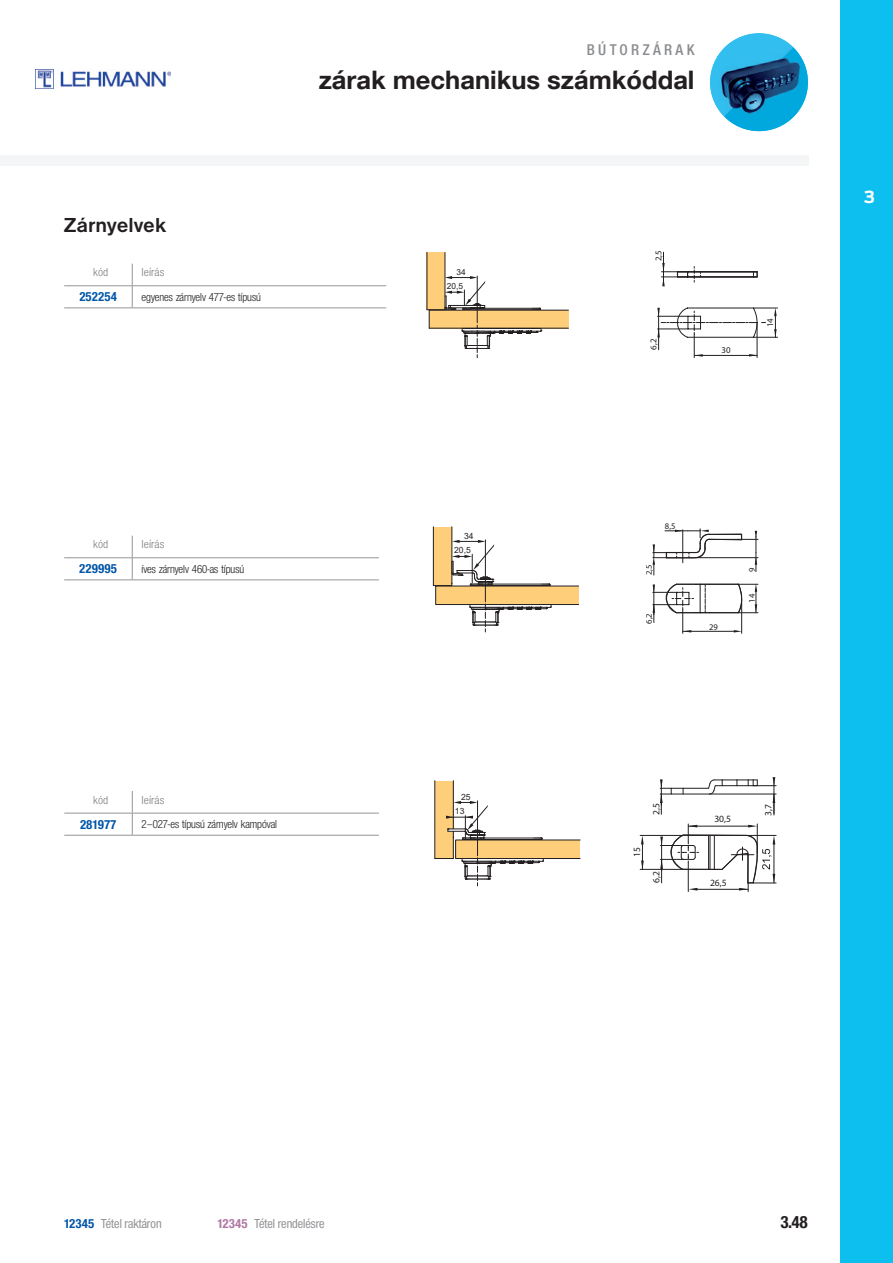
<style>
.page{position:relative;width:893px;height:1263px;background:#fff}
.page>*{position:absolute;margin:0;border:0;box-sizing:border-box;transform-origin:0 0}
.t1{font:700 25.5px "Helvetica Neue LT Com";color:#231f20}
.t2{font:700 21px "Nimbus Sans DOT";color:#231f20}
.t3{font:18px "Nimbus Sans Novus DOT Bol Con";color:#231f20}
.t4{font:700 16.5px "Antenna CE";color:#fff}
.t5{font:500 condensed 15px "Helvetica Neue LT Com";letter-spacing:.225em;color:#8a8c8f}
.t6{font:13.5px "Nimbus Sans Novus DOT Med Con";color:#919396}
.t7{font:13.5px "Nimbus Sans Novus DOT Bol Con";color:#0156a8}
.t8{font:13.5px "Nimbus Sans Novus DOT Bol Con";color:#b077a4}
.t9{font:12px "Nimbus Sans Novus DOT Reg Con";color:#231f20}
.t10{font:12px "Nimbus Sans DOT Ligh Cond";color:#6c6d70;scale:1.05 1}
.t11{font:12px "Nimbus Sans DOT Ligh Cond";color:#6c6d70}
.t12{font:9.6px "Myriad Pro";color:#231f20}
.t13{font:8.85px "Myriad Pro";color:#231f20}
.t14{font:8.55px "Myriad Pro";color:#231f20}
.t15{font:8.55px/14.5px "Arial";color:#231f20}
.t16{font:8.4px/14.1px "Arial";color:#231f20}
</style>
<div class="page">
<div style="left:840px;top:0;width:53px;height:1263px;background:#0dbfef"></div>
<div style="left:0;top:155px;width:809px;height:11px;background:#f4f5f6"></div>
<hr style="left:640px;top:835px;width:43px;height:1px;background:#231f20">
<hr style="left:640px;top:869px;width:43px;height:1px;background:#231f20">
<hr style="left:774px;top:782px;width:1px;height:33px;background:#231f20">
<svg style="left:641px;top:835px;width:3px;height:34px"></svg>
<svg style="left:660px;top:824px;width:116px;height:67px"></svg>
<svg style="left:660px;top:777px;width:116px;height:37px"></svg>
<svg style="left:657px;top:252px;width:120px;height:106px"></svg>
<svg style="left:653px;top:529px;width:105px;height:104px"></svg>
<div style="left:427px;top:252px;width:18px;height:58px;background:#fece7a"></div>
<hr style="left:445px;top:252px;width:1px;height:58px;background:#231f20">
<hr style="left:427px;top:252px;width:1px;height:58px;background:#231f20">
<div style="left:429px;top:310px;width:139px;height:18px;background:#fece7a"></div>
<hr style="left:429px;top:310px;width:139px;height:1px;background:#231f20">
<hr style="left:429px;top:328px;width:139px;height:1px;background:#231f20">
<hr style="left:486px;top:280px;width:60px;height:1px;background:#231f20">
<svg style="left:427px;top:276px;width:115px;height:82px"></svg>
<div style="left:433px;top:527px;width:19px;height:58px;background:#fece7a"></div>
<div style="left:436px;top:586px;width:143px;height:18px;background:#fece7a"></div>
<div style="left:433px;top:526px;width:19px;height:60px;border:1px solid #231f20"></div>
<div style="left:435px;top:586px;width:144px;height:19px;border:1px solid #231f20"></div>
<hr style="left:495px;top:544px;width:61px;height:1px;background:#231f20">
<svg style="left:452px;top:540px;width:100px;height:92px"></svg>
<div style="left:435px;top:781px;width:18px;height:77px;background:#fece7a"></div>
<hr style="left:453px;top:781px;width:1px;height:48px;background:#231f20">
<hr style="left:435px;top:781px;width:1px;height:77px;background:#231f20">
<div style="left:456px;top:840px;width:124px;height:18px;background:#fece7a"></div>
<div style="left:455px;top:840px;width:125px;height:19px;border:1px solid #231f20"></div>
<hr style="left:489px;top:804px;width:67px;height:1px;background:#231f20">
<svg style="left:435px;top:801px;width:109px;height:85px"></svg>
<hr style="left:462px;top:839px;width:80px;height:1px;background:#231f20">
<img style="left:36px;top:69px;width:135px;height:19px">
<svg style="left:132px;top:791px;width:1px;height:44px"></svg>
<hr style="left:64px;top:813px;width:68px;height:1px;background:#939598">
<hr style="left:132px;top:813px;width:247px;height:1px;background:#939598">
<hr style="left:64px;top:835px;width:68px;height:1px;background:#939598">
<hr style="left:132px;top:835px;width:247px;height:1px;background:#939598">
<svg style="left:132px;top:536px;width:1px;height:44px"></svg>
<hr style="left:64px;top:557px;width:68px;height:1px;background:#939598">
<hr style="left:132px;top:557px;width:247px;height:1px;background:#939598">
<hr style="left:64px;top:580px;width:68px;height:1px;background:#939598">
<hr style="left:132px;top:580px;width:247px;height:1px;background:#939598">
<svg style="left:132px;top:264px;width:1px;height:44px"></svg>
<hr style="left:64px;top:285px;width:68px;height:1px;background:#939598">
<hr style="left:132px;top:285px;width:254px;height:1px;background:#939598">
<hr style="left:64px;top:308px;width:68px;height:1px;background:#939598">
<hr style="left:132px;top:308px;width:254px;height:1px;background:#939598">
<img style="left:710px;top:33px;width:98px;height:98px;border-radius:49px">
<h2 class="t2" style="left:64px;top:213px;width:104px">Zárnyelvek</h2>
<p class="t11" style="left:93px;top:266px;width:16px">kód</p>
<p class="t10" style="left:142px;top:266px;width:23px">leírás</p>
<p class="t9" style="left:142px;top:290px;width:121px">egyenes zárnyelv 477-es típusú</p>
<p class="t7" style="left:79px;top:289px;width:39px">252254</p>
<p class="t5" style="left:587px;top:41px;width:109px">BÚTORZÁRAK</p>
<h1 class="t1" style="left:319px;top:64px;width:377px">zárak mechanikus számkóddal</h1>
<p class="t16" style="left:447px;top:265px;width:21px;text-indent:10px">34<br>20,5</p>
<p class="t13" style="left:653px;top:261px;width:12px;rotate:-90deg">2,5</p>
<p class="t13" style="left:648px;top:350px;width:12px;rotate:-90deg">6,2</p>
<p class="t13" style="left:721px;top:344px;width:11px">30</p>
<p class="t13" style="left:765px;top:327px;width:11px;rotate:-90deg">14</p>
<p class="t11" style="left:93px;top:538px;width:16px">kód</p>
<p class="t10" style="left:142px;top:538px;width:23px">leírás</p>
<p class="t9" style="left:142px;top:563px;width:104px">íves zárnyelv 460-as típusú</p>
<p class="t7" style="left:79px;top:561px;width:39px">229995</p>
<p class="t11" style="left:93px;top:793px;width:16px">kód</p>
<p class="t10" style="left:142px;top:793px;width:23px">leírás</p>
<p class="t9" style="left:142px;top:818px;width:137px">2–027-es típusú zárnyelv kampóval</p>
<p class="t7" style="left:80px;top:816px;width:38px">281977</p>
<p class="t15" style="left:454px;top:528px;width:21px;text-indent:10px">34<br>20,5</p>
<p class="t15" style="left:455px;top:790px;width:17px;line-height:13.8px;text-indent:6px">25<br>13</p>
<p class="t14" style="left:665px;top:521px;width:12px">8,5</p>
<p class="t14" style="left:644px;top:575px;width:12px;rotate:-90deg">2,5</p>
<p class="t14" style="left:644px;top:624px;width:12px;rotate:-90deg">6,2</p>
<p class="t14" style="left:709px;top:622px;width:10px">29</p>
<p class="t14" style="left:747px;top:572px;width:6px;rotate:-90deg">9</p>
<p class="t14" style="left:747px;top:603px;width:10px;rotate:-90deg">14</p>
<p class="t12" style="left:631px;top:857px;width:11px;rotate:-90deg">15</p>
<p class="t12" style="left:650px;top:815px;width:13px;rotate:-90deg">2,5</p>
<p class="t12" style="left:762px;top:816px;width:13px;rotate:-90deg">3,7</p>
<p class="t12" style="left:714px;top:813px;width:18px">30,5</p>
<p class="t12" style="left:650px;top:883px;width:13px;rotate:-90deg">6,2</p>
<p class="t12" style="left:710px;top:877px;width:18px">26,5</p>
<h3 class="t4" style="left:864px;top:185px;width:12px">3</h3>
<p class="t7" style="left:64px;top:1215px;width:32px">12345</p>
<p class="t8" style="left:217px;top:1215px;width:32px">12345</p>
<h3 class="t3" style="left:780px;top:1212px;width:29px">3.48</h3>
<p class="t6" style="left:101px;top:1215px;width:62px">Tétel raktáron</p>
<p class="t6" style="left:254px;top:1215px;width:72px">Tétel rendelésre</p>
</div>
